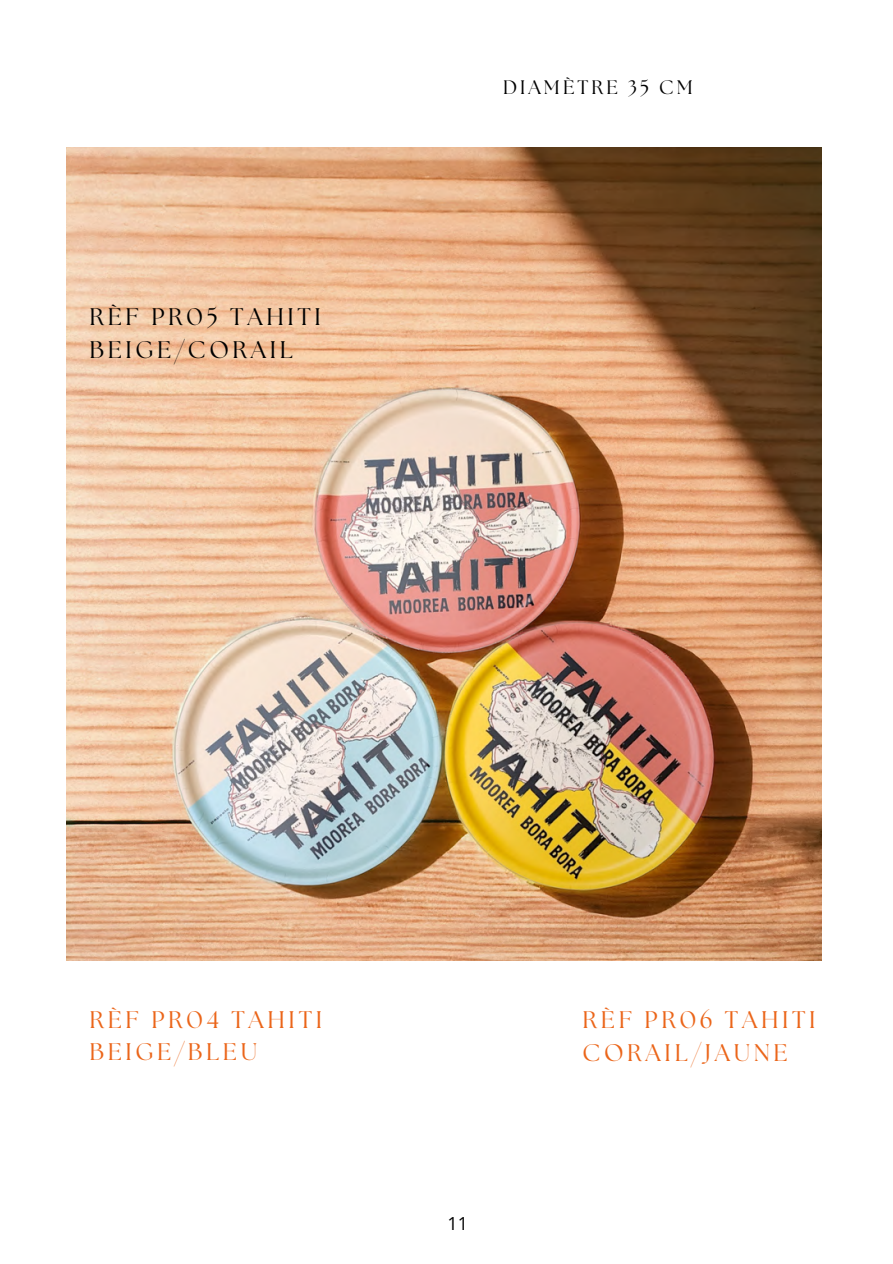
<style>
.page{position:relative;width:893px;height:1264px;background:#fff}
.page>*{position:absolute;margin:0;border:0;box-sizing:border-box;transform-origin:0 0}
.t1{font:24px/32.7px "The Seasons";letter-spacing:.155em;color:#eb6519}
.t2{font:24px/32.7px "The Seasons";letter-spacing:.155em;color:#000}
.t3{font:19.5px "The Seasons";letter-spacing:.155em;color:#000}
.t4{font:18px "Open Sans";color:#000}
</style>
<div class="page">
<img style="left:66px;top:148px;width:755px;height:812px">
<p class="t2" style="left:89px;top:302px;width:233px">RÈF PR05 TAHITI<br>BEIGE/CORAIL</p>
<p class="t3" style="left:503px;top:78px;width:191px">DIAMÈTRE 35 CM</p>
<p class="t1" style="left:89px;top:1004px;width:234px">RÈF PR04 TAHITI<br>BEIGE/BLEU</p>
<p class="t4" style="left:447px;top:1210px;width:22px">11</p>
<p class="t1" style="left:582px;top:1005px;width:234px">RÈF PR06 TAHITI<br>CORAIL/JAUNE</p>
</div>
